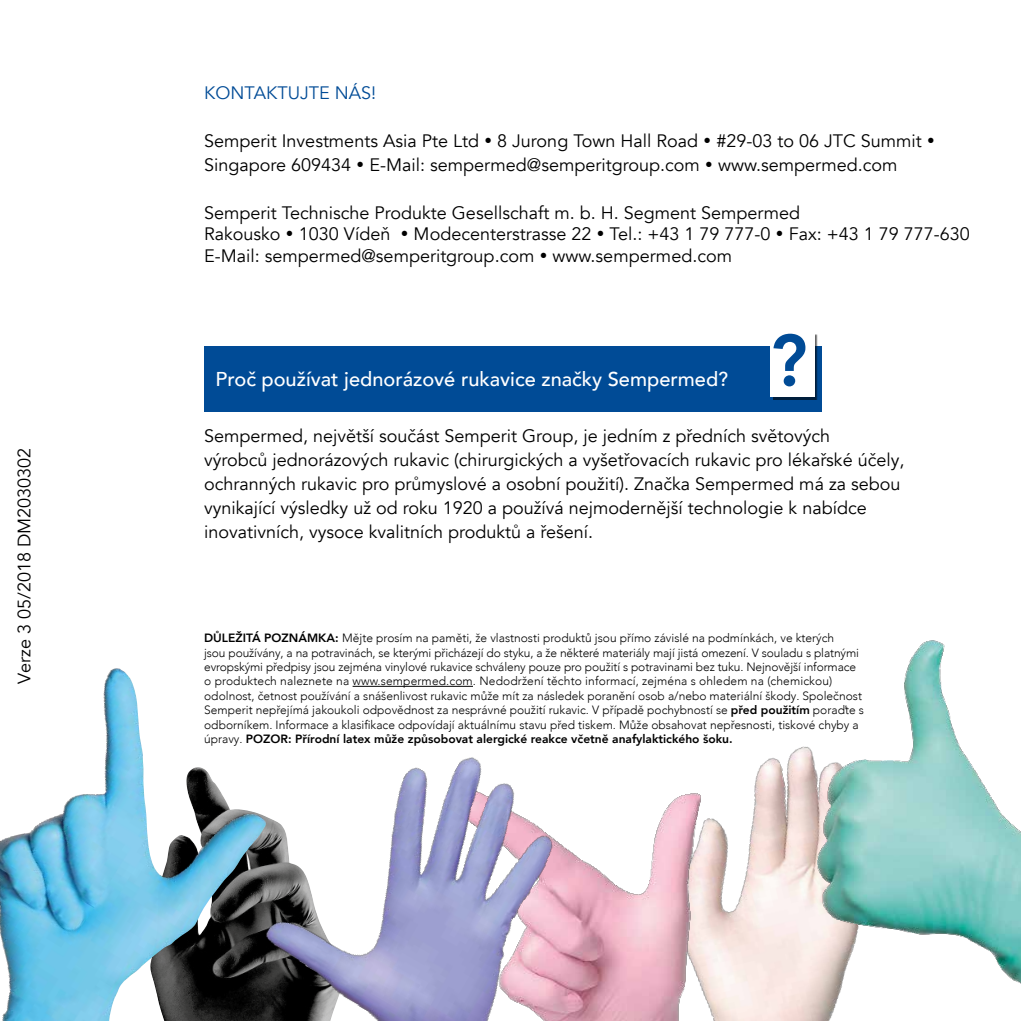
<style>
.page{position:relative;width:1021px;height:1021px;background:#fff}
.page>*{position:absolute;margin:0;border:0;box-sizing:border-box;transform-origin:0 0}
.t1{font:800 72px "Avenir LT Com";color:#004b96}
.t2{font:500 20px "Avenir LT Com";color:#fff}
.t3{font:18px/24px "Avenir LT Com";color:#000}
.t4{font:18px "Avenir LT Com";color:#004b96}
.t5{font:300 12px/14.4px "Avenir LT Com";color:#000}
.s1{font-weight:800}
</style>
<div class="page">
<div style="left:204px;top:346px;width:617px;height:65px;background:#004b96"></div>
<div style="left:772px;top:334px;width:45px;height:66px;background:#000;opacity:.6"></div>
<div style="left:770px;top:331px;width:44px;height:66px;background:#fff"></div>
<img style="left:729px;top:764px;width:34px;height:256px">
<img style="left:0;top:668px;width:200px;height:352px">
<img style="left:675px;top:793px;width:54px;height:227px">
<img style="left:763px;top:640px;width:257px;height:380px">
<img style="left:200px;top:685px;width:475px;height:335px">
<h3 class="t3" style="left:13px;top:683px;width:237px;rotate:-90deg">Verze 3 05/2018 DM2030302</h3>
<h3 class="t4" style="left:204px;top:82px;width:173px">KONTAKTUJTE NÁS!</h3>
<h3 class="t3" style="left:204px;top:129px;width:732px">Semperit Investments Asia Pte Ltd • 8 Jurong Town Hall Road • #29-03 to 06 JTC Summit •<br>Singapore 609434 • E-Mail: sempermed@semperitgroup.com • www.sempermed.com</h3>
<h3 class="t3" style="left:204px;top:202px;width:767px;line-height:21.6px">Semperit Technische Produkte Gesellschaft m. b. H. Segment Sempermed<br>Rakousko • 1030 Vídeň • Modecenterstrasse 22 • Tel.: +43 1 79 777-0 • Fax: +43 1 79 777-630<br>E-Mail: sempermed@semperitgroup.com • www.sempermed.com</h3>
<h2 class="t2" style="left:215px;top:367px;width:514px">Proč používat jednorázové rukavice značky Sempermed?</h2>
<h1 class="t1" style="left:770px;top:318px;width:39px">?</h1>
<p class="t3" style="left:204px;top:424px;width:701px">Sempermed, největší součást Semperit Group, je jedním z předních světových<br>výrobců jednorázových rukavic (chirurgických a vyšetřovacích rukavic pro lékařské účely, ochranných rukavic pro průmyslové a osobní použití). Značka Sempermed má za sebou vynikající výsledky už od roku 1920 a používá nejmodernější technologie k nabídce inovativních, vysoce kvalitních produktů a řešení.</p>
<p class="t5" style="left:204px;top:631px;width:661px"><span class="s1">DŮLEŽITÁ POZNÁMKA:</span> Mějte prosím na paměti, že vlastnosti produktů jsou přímo závislé na podmínkách, ve kterých<br>jsou používány, a na potravinách, se kterými přicházejí do styku, a že některé materiály mají jistá omezení. V souladu s platnými evropskými předpisy jsou zejména vinylové rukavice schváleny pouze pro použití s potravinami bez tuku. Nejnovější informace o produktech naleznete na www.sempermed.com. Nedodržení těchto informací, zejména s ohledem na (chemickou) odolnost, četnost používání a snášenlivost rukavic může mít za následek poranění osob a/nebo materiální škody. Společnost Semperit nepřejímá jakoukoli odpovědnost za nesprávné použití rukavic. V případě pochybností se <span class="s1">před použitím</span> poraďte s odborníkem. Informace a klasifikace odpovídají aktuálnímu stavu před tiskem. Může obsahovat nepřesnosti, tiskové chyby a úpravy. <span class="s1">POZOR: Přírodní latex může způsobovat alergické reakce včetně anafylaktického šoku.</span></p>
</div>
